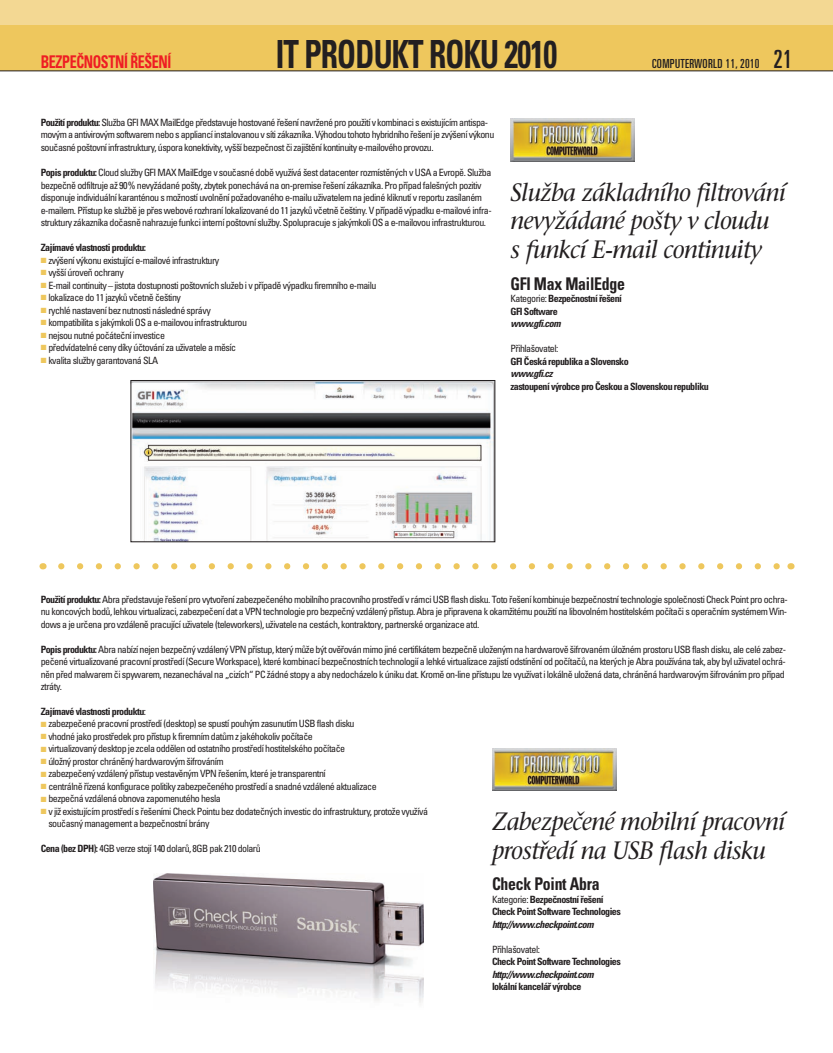
<style>
.page{position:relative;width:833px;height:1053px;background:#fff}
.page>*{position:absolute;margin:0;border:0;box-sizing:border-box;transform-origin:0 0}
.t1{font:700 condensed 38.75px "Univers CE";letter-spacing:-.025em;color:#231f20;scale:.8 1}
.t2{font:italic 25px/28.8px "Stone Serif CE";letter-spacing:-.025em;color:#231f20;scale:.95 1}
.t3{font:700 condensed 17.5px "Univers CE";letter-spacing:-.015em;color:#231f20;scale:.9 1}
.t4{font:700 condensed 17.5px "Univers CE";letter-spacing:-.025em;color:#ee1d23;scale:.8 1}
.t5{font:ultra-condensed 12.5px "Univers CE";letter-spacing:.025em;color:#231f20}
.t6{font:condensed 10px/12.5px "Univers CE";letter-spacing:-.05em;color:#231f20}
.t7{font:700 condensed 10px/12.5px "Univers CE";letter-spacing:-.05em;color:#231f20}
.t8{font:italic 700 condensed 10px "Univers CE";letter-spacing:-.05em;color:#231f20}
.s1{font-size:25px}
.s2{font-weight:700}
.s3{color:#eec75d}
.s4{font-weight:400}
</style>
<div class="page">
<div style="left:0;top:19px;width:833px;height:52px;background:#eec75d"></div>
<img style="left:510px;top:119px;width:124px;height:42px">
<svg style="left:44px;top:563px;width:746px;height:6px"></svg>
<svg style="left:61px;top:563px;width:720px;height:6px"></svg>
<hr style="left:0;top:71px;width:833px;height:1px;background:#231f20">
<div style="left:0;top:0;width:833px;height:25px;background:#f3d893"></div>
<img style="left:492px;top:748px;width:124px;height:42px">
<img style="left:133px;top:382px;width:360px;height:158px">
<div style="left:131px;top:380px;width:364px;height:162px;border:1px solid #231f20"></div>
<img style="left:154px;top:873px;width:270px;height:130px">
<h3 class="t4" style="left:41px;top:55px;width:165px">BEZPEČNOSTNÍ ŘEŠENÍ</h3>
<h1 class="t1" style="left:276px;top:39px;width:353px">IT PRODUKT ROKU 2010</h1>
<p class="t5" style="left:652px;top:59px;width:141px">COMPUTERWORLD 11, 2010 <span class="s1">21</span></p>
<p class="t6" style="left:41px;top:117px;width:455px"><span class="s2">Použití produktu:</span> Služba GFI MAX MailEdge představuje hostované řešení navržené pro použití v kombinaci s existujícím antispa&shy;movým a antivirovým softwarem nebo s appliancí instalovanou v síti zákazníka. Výhodou tohoto hybridního řešení je zvýšení výkonu současné poštovní infrastruktury, úspora konektivity, vyšší bezpečnost či zajištění kontinuity e-mailového provozu.</p>
<p class="t6" style="left:41px;top:167px;width:452px"><span class="s2">Popis produktu:</span> Cloud služby GFI MAX MailEdge v současné době využívá šest datacenter rozmístěných v USA a Evropě. Služba bezpečně odfiltruje až 90 % nevyžádané pošty, zbytek ponechává na on-premise řešení zákazníka. Pro případ falešných pozitiv disponuje individuální karanténou s možností uvolnění požadovaného e-mailu uživatelem na jediné kliknutí v reportu zasílaném e-mailem. Přístup ke službě je přes webové rozhraní lokalizované do 11 jazyků včetně češtiny. V případě výpadku e-mailové infra&shy;struktury zákazníka dočasně nahrazuje funkci interní poštovní služby. Spolupracuje s jakýmkoli OS a e-mailovou infrastrukturou.</p>
<p class="t7" style="left:41px;top:242px;width:107px">Zajímavé vlastnosti produktu:</p>
<p class="t6" style="left:41px;top:254px;width:180px"><span class="s3">■</span> zvýšení výkonu existující e-mailové infrastruktury</p>
<p class="t6" style="left:41px;top:267px;width:85px"><span class="s3">■</span> vyšší úroveň ochrany</p>
<p class="t6" style="left:41px;top:279px;width:337px"><span class="s3">■</span> E-mail continuity – jistota dostupnosti poštovních služeb i v případě výpadku firemního e-mailu</p>
<p class="t6" style="left:41px;top:292px;width:142px"><span class="s3">■</span> lokalizace do 11 jazyků včetně češtiny</p>
<p class="t6" style="left:41px;top:304px;width:172px"><span class="s3">■</span> rychlé nastavení bez nutnosti následné správy</p>
<p class="t6" style="left:41px;top:317px;width:208px"><span class="s3">■</span> kompatibilita s jakýmkoli OS a e-mailovou infrastrukturou</p>
<p class="t6" style="left:41px;top:329px;width:126px"><span class="s3">■</span> nejsou nutné počáteční investice</p>
<p class="t6" style="left:41px;top:342px;width:197px"><span class="s3">■</span> předvídatelné ceny díky účtování za uživatele a měsíc</p>
<p class="t6" style="left:41px;top:354px;width:119px"><span class="s3">■</span> kvalita služby garantovaná SLA</p>
<h2 class="t2" style="left:510px;top:180px;width:291px">Služba základního filtrování nevyžádané pošty v cloudu<br>s funkcí E-mail continuity</h2>
<h3 class="t3" style="left:510px;top:276px;width:129px">GFI Max MailEdge</h3>
<p class="t7" style="left:510px;top:293px;width:113px"><span class="s4">Kategorie:</span> Bezpečnostní řešení<br>GFI Software</p>
<p class="t8" style="left:510px;top:319px;width:52px">www.gfi.com</p>
<p class="t6" style="left:510px;top:343px;width:49px">Přihlašovatel:</p>
<p class="t7" style="left:510px;top:355px;width:120px">GFI Česká republika a Slovensko</p>
<p class="t8" style="left:510px;top:369px;width:44px">www.gfi.cz</p>
<p class="t7" style="left:510px;top:380px;width:200px">zastoupení výrobce pro Českou a Slovenskou republiku</p>
<p class="t6" style="left:41px;top:593px;width:748px;text-align:justify"><span class="s2">Použití produktu:</span> Abra představuje řešení pro vytvoření zabezpečeného mobilního pracovního prostředí v rámci USB flash disku. Toto řešení kombinuje bezpečnostní technologie společnosti Check Point pro ochra&shy;nu koncových bodů, lehkou virtualizaci, zabezpečení dat a VPN technologie pro bezpečný vzdálený přístup. Abra je připravena k okamžitému použití na libovolném hostitelském počítači s operačním systémem Win&shy;dows a je určena pro vzdáleně pracující uživatele (teleworkers), uživatele na cestách, kontraktory, partnerské organizace atd.</p>
<p class="t6" style="left:41px;top:643px;width:746px;text-align:justify"><span class="s2">Popis produktu:</span> Abra nabízí nejen bezpečný vzdálený VPN přístup, který může být ověřován mimo jiné certifikátem bezpečně uloženým na hardwarově šifrovaném úložném prostoru USB flash disku, ale celé zabez&shy;pečené virtualizované pracovní prostředí (Secure Workspace), které kombinací bezpečnostních technologií a lehké virtualizace zajistí odstínění od počítačů, na kterých je Abra používána tak, aby byl uživatel ochrá&shy;něn před malwarem či spywarem, nezanechával na „cizích“ PC žádné stopy a aby nedocházelo k úniku dat. Kromě on-line přístupu lze využívat i lokálně uložená data, chráněná hardwarovým šifrováním pro případ ztráty.</p>
<p class="t7" style="left:41px;top:705px;width:107px">Zajímavé vlastnosti produktu<span class="s4">:</span></p>
<p class="t6" style="left:41px;top:718px;width:315px"><span class="s3">■</span> zabezpečené pracovní prostředí (desktop) se spustí pouhým zasunutím USB flash disku</p>
<p class="t6" style="left:41px;top:730px;width:274px"><span class="s3">■</span> vhodné jako prostředek pro přístup k firemním datům z jakéhokoliv počítače</p>
<p class="t6" style="left:41px;top:743px;width:306px"><span class="s3">■</span> virtualizovaný desktop je zcela oddělen od ostatního prostředí hostitelského počítače</p>
<p class="t6" style="left:41px;top:755px;width:184px"><span class="s3">■</span> úložný prostor chráněný hardwarovým šifrováním</p>
<p class="t6" style="left:41px;top:768px;width:286px"><span class="s3">■</span> zabezpečený vzdálený přístup vestavěným VPN řešením, které je transparentní</p>
<p class="t6" style="left:41px;top:780px;width:337px"><span class="s3">■</span> centrálně řízená konfigurace politiky zabezpečeného prostředí a snadné vzdálené aktualizace</p>
<p class="t6" style="left:41px;top:793px;width:181px"><span class="s3">■</span> bezpečná vzdálená obnova zapomenutého hesla</p>
<p class="t6" style="left:48px;top:805px;width:381px;text-indent:-8px"><span class="s3">■</span> v již existujícím prostředí s řešeními Check Pointu bez dodatečných investic do infrastruktury, protože využívá současný management a bezpečnostní brány</p>
<p class="t6" style="left:41px;top:843px;width:221px"><span class="s2">Cena (bez DPH):</span> 4GB verze stojí 140 dolarů, 8GB pak 210 dolarů</p>
<h2 class="t2" style="left:492px;top:809px;width:310px">Zabezpečené mobilní pracovní prostředí na USB flash disku</h2>
<h3 class="t3" style="left:492px;top:877px;width:121px">Check Point Abra</h3>
<p class="t7" style="left:492px;top:893px;width:130px"><span class="s4">Kategorie:</span> Bezpečnostní řešení<br>Check Point Software Technologies</p>
<p class="t8" style="left:492px;top:920px;width:103px">http://www.checkpoint.com</p>
<p class="t6" style="left:492px;top:943px;width:49px">Přihlašovatel:</p>
<p class="t7" style="left:492px;top:956px;width:130px">Check Point Software Technologies</p>
<p class="t8" style="left:492px;top:970px;width:103px">http://www.checkpoint.com</p>
<p class="t7" style="left:492px;top:981px;width:91px">lokální kancelář výrobce</p>
</div>
